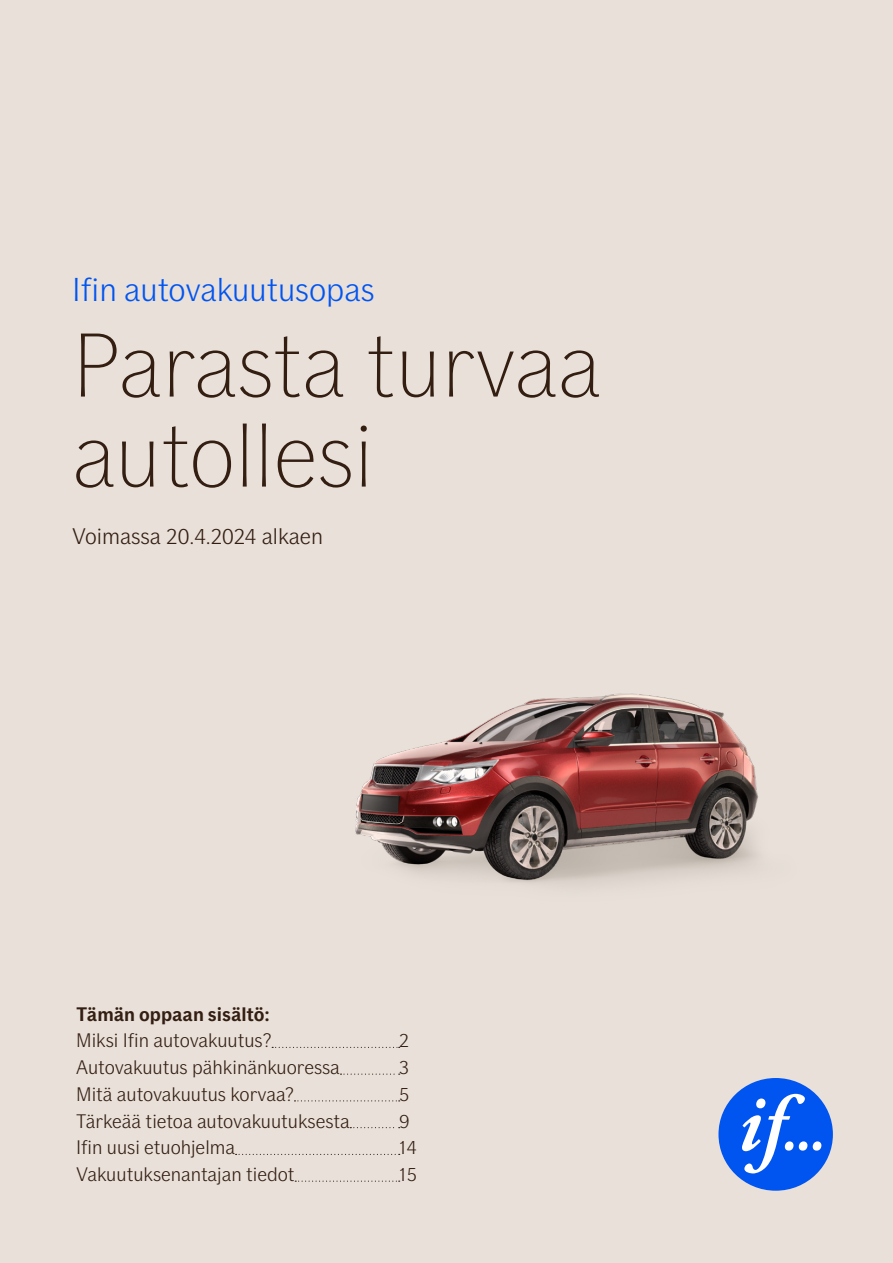
<style>
.page{position:relative;width:893px;height:1263px;background:#e8e0d9}
.page>*{position:absolute;margin:0;border:0;box-sizing:border-box;transform-origin:0 0}
.t1{font:100 90px/90px "If Sans";color:#331e11}
.t2{font:300 33px "If Sans";color:#0054f0}
.t3{font:300 22.5px "If Sans";color:#331e11}
.t4{font:300 19.5px "If Sans";color:#331e11}
.t5{font:700 19.5px "If Sans";color:#331e11}
</style>
<div class="page">
<svg style="left:272px;top:1047px;width:128px;height:1px"></svg>
<svg style="left:340px;top:1073px;width:60px;height:2px"></svg>
<svg style="left:294px;top:1100px;width:106px;height:1px"></svg>
<svg style="left:350px;top:1127px;width:50px;height:1px"></svg>
<svg style="left:236px;top:1154px;width:164px;height:1px"></svg>
<svg style="left:295px;top:1180px;width:105px;height:2px"></svg>
<div style="left:718px;top:1078px;width:115px;height:113px;background:#0054f0;border-radius:50%"></div>
<div style="left:799px;top:1141px;width:9px;height:9px;background:#fff;border-radius:50%"></div>
<div style="left:813px;top:1141px;width:8px;height:9px;background:#fff;border-radius:50%"></div>
<svg style="left:742px;top:1094px;width:63px;height:79px"></svg>
<img style="left:355px;top:693px;width:404px;height:192px">
<h2 class="t2" style="left:72px;top:271px;width:304px">Ifin autovakuutusopas</h2>
<h1 class="t1" style="left:72px;top:321px;width:530px">Parasta turvaa autollesi</h1>
<p class="t3" style="left:72px;top:523px;width:252px">Voimassa 20.4.2024 alkaen</p>
<p class="t5" style="left:76px;top:1002px;width:195px">Tämän oppaan sisältö:</p>
<p class="t4" style="left:76px;top:1029px;width:197px">Miksi Ifin autovakuutus?</p>
<p class="t4" style="left:399px;top:1029px;width:11px">2</p>
<p class="t4" style="left:76px;top:1056px;width:265px">Autovakuutus pähkinänkuoressa</p>
<p class="t4" style="left:399px;top:1056px;width:11px">3</p>
<p class="t4" style="left:76px;top:1083px;width:219px">Mitä autovakuutus korvaa?</p>
<p class="t4" style="left:399px;top:1083px;width:12px">5</p>
<p class="t4" style="left:76px;top:1110px;width:275px">Tärkeää tietoa autovakuutuksesta</p>
<p class="t4" style="left:399px;top:1110px;width:12px">9</p>
<p class="t4" style="left:76px;top:1136px;width:160px">Ifin uusi etuohjelma</p>
<p class="t4" style="left:399px;top:1136px;width:19px">14</p>
<p class="t4" style="left:76px;top:1163px;width:220px">Vakuutuksenantajan tiedot</p>
<p class="t4" style="left:399px;top:1163px;width:19px">15</p>
</div>
